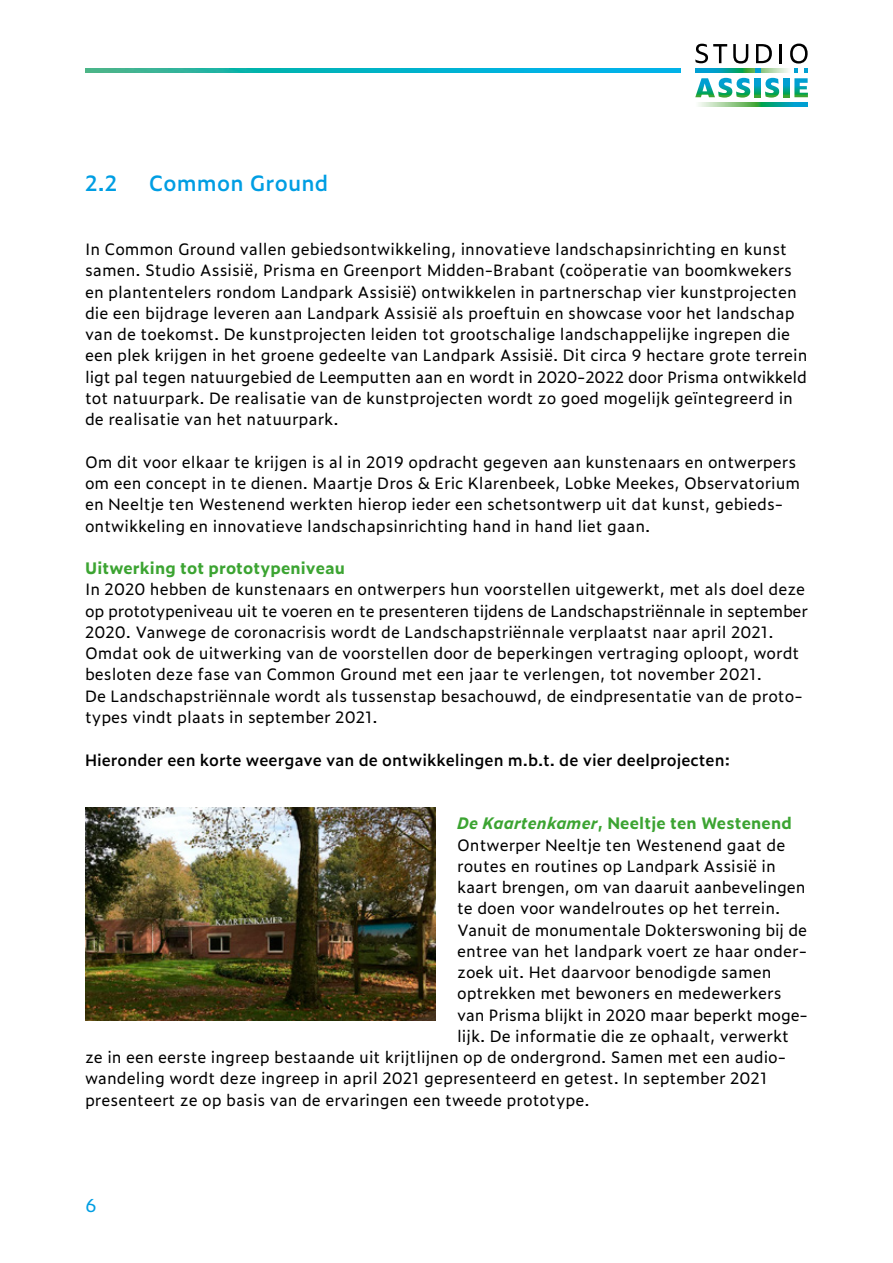
<style>
.page{position:relative;width:893px;height:1263px;background:#fff}
.page>*{position:absolute;margin:0;border:0;box-sizing:border-box;transform-origin:0 0}
.t1{font:600 21px "Zeitung Micro Pro";letter-spacing:.01em;color:#009ee3}
.t2{font:18px "Zeitung Micro Pro";color:#009ee3}
.t3{font:15.75px/21.3px "Zeitung Micro Pro";color:#000}
.t4{font:600 15.75px "Zeitung Micro Pro";color:#000}
.t5{font:700 15.75px "Zeitung Micro Pro";letter-spacing:.01em;color:#3ca432}
.s1{font-style:italic}
</style>
<div class="page">
<img style="left:85px;top:68px;width:595px;height:5px">
<svg style="left:782px;top:68px;width:6px;height:5px"></svg>
<svg style="left:698px;top:103px;width:110px;height:4px"></svg>
<svg style="left:784px;top:78px;width:5px;height:19px"></svg>
<svg style="left:695px;top:44px;width:87px;height:54px"></svg>
<svg style="left:790px;top:44px;width:18px;height:53px"></svg>
<img style="left:85px;top:808px;width:351px;height:212px">
<h1 class="t1" style="left:85px;top:167px;width:34px">2.2</h1>
<h1 class="t1" style="left:149px;top:167px;width:181px">Common Ground</h1>
<p class="t3" style="left:85px;top:238px;width:724px">In Common Ground vallen gebiedsontwikkeling, innovatieve landschapsinrichting en kunst samen. Studio Assisië, Prisma en Greenport Midden-Brabant (coöperatie van boomkwekers en plantentelers rondom Landpark Assisië) ontwikkelen in partnerschap vier kunstprojecten die een bijdrage leveren aan Landpark Assisië als proeftuin en showcase voor het landschap van de toekomst. De kunstprojecten leiden tot grootschalige landschappelijke ingrepen die een plek krijgen in het groene gedeelte van Landpark Assisië. Dit circa 9 hectare grote terrein ligt pal tegen natuurgebied de Leemputten aan en wordt in 2020-2022 door Prisma ontwikkeld tot natuurpark. De realisatie van de kunstprojecten wordt zo goed mogelijk geïntegreerd in de realisatie van het natuurpark.</p>
<p class="t3" style="left:85px;top:451px;width:717px">Om dit voor elkaar te krijgen is al in 2019 opdracht gegeven aan kunstenaars en ontwerpers om een concept in te dienen. Maartje Dros &amp; Eric Klarenbeek, Lobke Meekes, Observatorium en Neeltje ten Westenend werkten hierop ieder een schetsontwerp uit dat kunst, gebieds&shy;ontwikkeling en innovatieve landschapsinrichting hand in hand liet gaan.</p>
<p class="t5" style="left:85px;top:556px;width:262px">Uitwerking tot prototypeniveau</p>
<p class="t3" style="left:85px;top:578px;width:724px">In 2020 hebben de kunstenaars en ontwerpers hun voorstellen uitgewerkt, met als doel deze op prototypeniveau uit te voeren en te presenteren tijdens de Landschapstriënnale in september 2020. Vanwege de coronacrisis wordt de Landschapstriënnale verplaatst naar april 2021.<br>Omdat ook de uitwerking van de voorstellen door de beperkingen vertraging oploopt, wordt besloten deze fase van Common Ground met een jaar te verlengen, tot november 2021.<br>De Landschapstriënnale wordt als tussenstap besachouwd, de eindpresentatie van de proto&shy;types vindt plaats in september 2021.</p>
<p class="t4" style="left:85px;top:747px;width:646px">Hieronder een korte weergave van de ontwikkelingen m.b.t. de vier deelprojecten:</p>
<p class="t5" style="left:457px;top:811px;width:336px"><span class="s1">De Kaartenkamer</span>, Neeltje ten Westenend</p>
<p class="t3" style="left:457px;top:833px;width:330px">Ontwerper Neeltje ten Westenend gaat de</p>
<p class="t3" style="left:457px;top:855px;width:320px">routes en routines op Landpark Assisië in</p>
<p class="t3" style="left:457px;top:876px;width:350px">kaart brengen, om van daaruit aanbevelingen</p>
<p class="t3" style="left:457px;top:897px;width:325px">te doen voor wandelroutes op het terrein.</p>
<p class="t3" style="left:457px;top:918px;width:351px">Vanuit de monumentale Dokterswoning bij de</p>
<p class="t3" style="left:457px;top:940px;width:349px">entree van het landpark voert ze haar onder-</p>
<p class="t3" style="left:457px;top:961px;width:316px">zoek uit. Het daarvoor benodigde samen</p>
<p class="t3" style="left:457px;top:982px;width:326px">optrekken met bewoners en medewerkers</p>
<p class="t3" style="left:457px;top:1003px;width:350px">van Prisma blijkt in 2020 maar beperkt moge-</p>
<p class="t3" style="left:457px;top:1025px;width:333px">lijk. De informatie die ze ophaalt, verwerkt</p>
<p class="t3" style="left:85px;top:1046px;width:700px">ze in een eerste ingreep bestaande uit krijtlijnen op de ondergrond. Samen met een audio-</p>
<p class="t3" style="left:85px;top:1067px;width:684px">wandeling wordt deze ingreep in april 2021 gepresenteerd en getest. In september 2021</p>
<p class="t3" style="left:85px;top:1088px;width:506px">presenteert ze op basis van de ervaringen een tweede prototype.</p>
<p class="t2" style="left:85px;top:1191px;width:13px">6</p>
</div>
